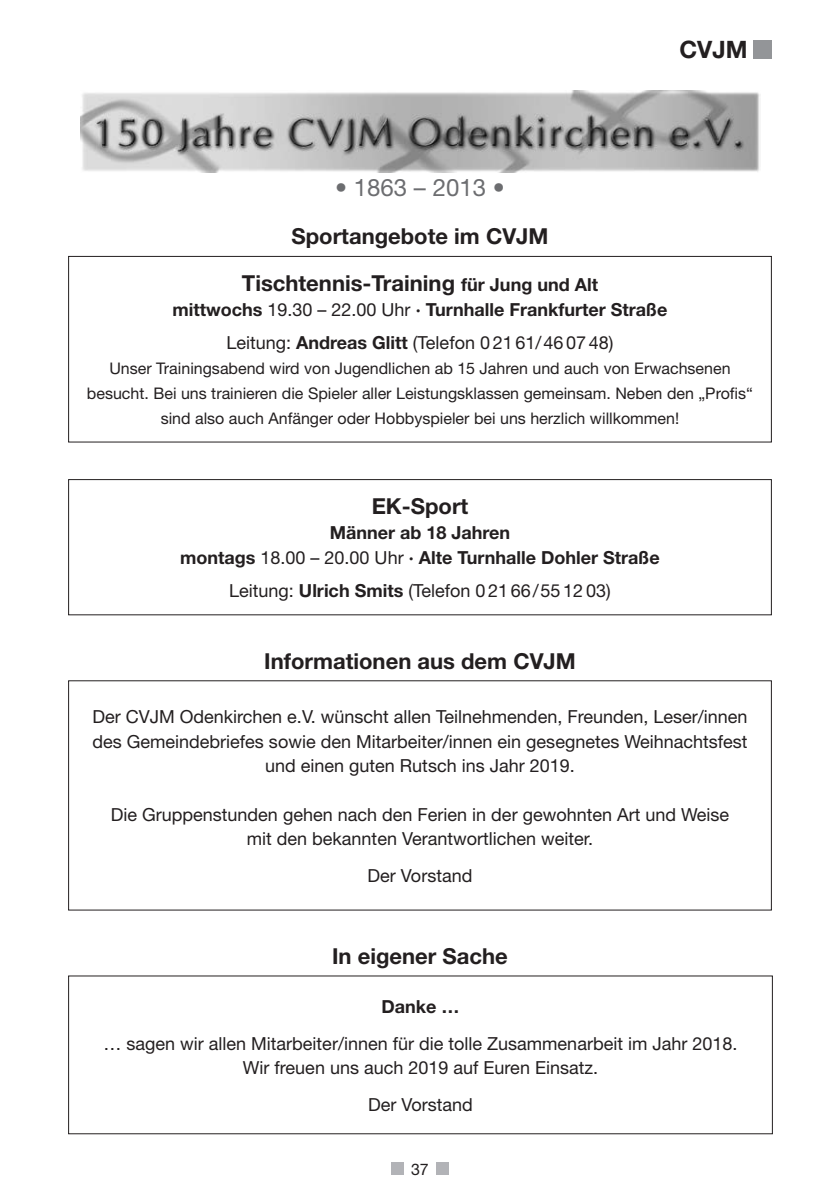
<style>
.page{position:relative;width:840px;height:1191px;background:#fff}
.page>*{position:absolute;margin:0;border:0;box-sizing:border-box;transform-origin:0 0}
.t1{font:24px "Helvetica Neue LT";color:#6c6d70}
.t2{font:700 24px "Helvetica Neue LT";color:#231f20}
.t3{font:700 22px/47.2px "Helvetica Neue LT";color:#231f20;text-align:center}
.t4{font:18px/24.4px "Helvetica Neue LT";color:#231f20;text-align:center}
.t5{font:700 18px/33px "Helvetica Neue LT";color:#231f20;text-align:center}
.t6{font:16px/25px "Helvetica Neue LT";color:#231f20;text-align:center}
.s1{font-size:18px}
.s2{font-weight:400}
.s3{font-weight:700}
</style>
<div class="page">
<div style="left:752px;top:40px;width:19px;height:18px;background:#939598"></div>
<div style="left:391px;top:1162px;width:13px;height:13px;background:#b2b3b7"></div>
<div style="left:436px;top:1162px;width:12px;height:13px;background:#b2b3b7"></div>
<div style="left:68px;top:256px;width:703px;height:186px;border:1px solid #231f20"></div>
<div style="left:68px;top:479px;width:703px;height:136px;border:1px solid #231f20"></div>
<img style="left:81px;top:91px;width:679px;height:82px">
<h1 class="t1" style="left:335px;top:173px;width:171px">• 1863 – 2013 •</h1>
<h1 class="t2" style="left:679px;top:35px;width:70px">CVJM</h1>
<p class="t3" style="left:242px;top:212px;width:357px">Sportangebote im CVJM<br>Tischtennis-Training <span class="s1">für Jung und Alt</span></p>
<p class="t5" style="left:172px;top:293px;width:496px">mittwochs <span class="s2">19.30 – 22.00 Uhr</span> · Turnhalle Frankfurter Straße<br><span class="s2">Leitung:</span> Andreas Glitt <span class="s2">(Telefon 0 21 61/46 07 48)</span></p>
<p class="t6" style="left:87px;top:356px;width:667px">Unser Trainingsabend wird von Jugendlichen ab 15 Jahren und auch von Erwachsenen besucht. Bei uns trainieren die Spieler aller Leistungsklassen gemeinsam. Neben den „Profis“ sind also auch Anfänger oder Hobbyspieler bei uns herzlich willkommen!</p>
<p class="t3" style="left:371px;top:482px;width:98px">EK-Sport</p>
<p class="t5" style="left:180px;top:520px;width:481px;line-height:25px">Männer ab 18 Jahren<br>montags <span class="s2">18.00 – 20.00 Uhr</span> · Alte Turnhalle Dohler Straße</p>
<p class="t4" style="left:229px;top:578px;width:383px">Leitung: <span class="s3">Ulrich Smits</span> (Telefon 0 21 66/55 12 03)</p>
<p class="t3" style="left:264px;top:637px;width:313px">Informationen aus dem CVJM</p>
<p class="t4" style="left:92px;top:704px;width:656px">Der CVJM Odenkirchen e.V. wünscht allen Teilnehmenden, Freunden, Leser/innen des Gemeindebriefes sowie den Mitarbeiter/innen ein gesegnetes Weihnachtsfest und einen guten Rutsch ins Jahr 2019.</p>
<p class="t4" style="left:111px;top:802px;width:619px">Die Gruppenstunden gehen nach den Ferien in der gewohnten Art und Weise mit den bekannten Verantwortlichen weiter.</p>
<p class="t4" style="left:367px;top:863px;width:106px">Der Vorstand</p>
<p class="t3" style="left:332px;top:932px;width:177px">In eigener Sache</p>
<p class="t5" style="left:381px;top:989px;width:80px">Danke …</p>
<p class="t4" style="left:103px;top:1030px;width:635px">… sagen wir allen Mitarbeiter/innen für die tolle Zusammenarbeit im Jahr 2018.<br>Wir freuen uns auch 2019 auf Euren Einsatz.</p>
<p class="t4" style="left:368px;top:1091px;width:106px">Der Vorstand</p>
<p class="t6" style="left:411px;top:1156px;width:19px">37</p>
</div>
